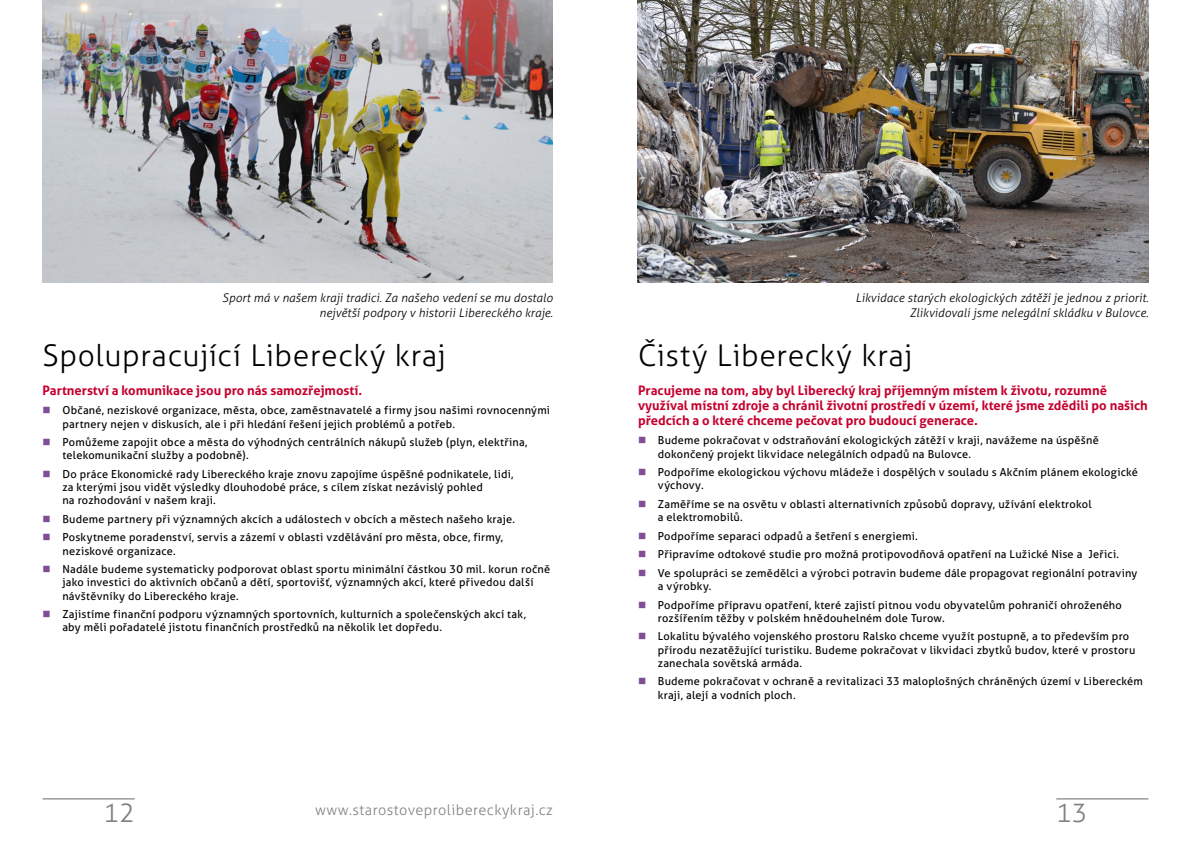
<style>
.page{position:relative;width:1191px;height:842px;background:#fff}
.page>*{position:absolute;margin:0;border:0;box-sizing:border-box;transform-origin:0 0}
.t1{font:300 30px "Aller";letter-spacing:.02em;color:#000}
.t2{font:300 26px "Aller";color:#818084}
.t3{font:300 14.5px "Aller";letter-spacing:.03em;color:#818084}
.t4{font:700 13px/15px "Aller";color:#c5002e}
.t5{font:italic 300 12px/15px "Aller";letter-spacing:.01em;color:#000;text-align:right}
.t6{font:11px/13.2px "Aller";letter-spacing:.02em;color:#000}
</style>
<div class="page">
<hr style="left:1056px;top:798px;width:92px;height:1px;background:#68676c">
<hr style="left:43px;top:798px;width:92px;height:1px;background:#68676c">
<img style="left:43px;top:0;width:510px;height:283px">
<img style="left:637px;top:0;width:511px;height:283px">
<p class="t5" style="left:222px;top:290px;width:332px">Sport má v našem kraji tradici. Za našeho vedení se mu dostalo největší podpory v historii Libereckého kraje.</p>
<h1 class="t1" style="left:43px;top:337px;width:405px">Spolupracující Liberecký kraj</h1>
<p class="t4" style="left:43px;top:382px;width:321px">Partnerství a komunikace jsou pro nás samozřejmostí.</p>
<p class="t6" style="left:62px;top:404px;width:489px">Občané, neziskové organizace, města, obce, zaměstnavatelé a firmy jsou našimi rovnocennými partnery nejen v diskusích, ale i při hledání řešení jejich problémů a potřeb.</p>
<p class="t6" style="left:62px;top:436px;width:466px">Pomůžeme zapojit obce a města do výhodných centrálních nákupů služeb (plyn, elektřina, telekomunikační služby a podobně).</p>
<p class="t6" style="left:62px;top:467px;width:453px">Do práce Ekonomické rady Libereckého kraje znovu zapojíme úspěšné podnikatele, lidi, za kterými jsou vidět výsledky dlouhodobé práce, s cílem získat nezávislý pohled<br>na rozhodování v našem kraji.</p>
<p class="t6" style="left:62px;top:510px;width:454px;line-height:18.6px">Budeme partnery při významných akcích a událostech v obcích a městech našeho kraje.<br>Poskytneme poradenství, servis a zázemí v oblasti vzdělávání pro města, obce, firmy,</p>
<p class="t6" style="left:62px;top:541px;width:489px;line-height:18.6px">neziskové organizace.<br>Nadále budeme systematicky podporovat oblast sportu minimální částkou 30 mil. korun ročně</p>
<p class="t6" style="left:62px;top:576px;width:473px">jako investici do aktivních občanů a dětí, sportovišť, významných akcí, které přivedou další návštěvníky do Libereckého kraje.</p>
<p class="t6" style="left:62px;top:608px;width:465px">Zajistíme finanční podporu významných sportovních, kulturních a společenských akcí tak, aby měli pořadatelé jistotu finančních prostředků na několik let dopředu.</p>
<p class="t5" style="left:855px;top:290px;width:294px">Likvidace starých ekologických zátěží je jednou z priorit.<br>Zlikvidovali jsme nelegální skládku v Bulovce.</p>
<h1 class="t1" style="left:638px;top:337px;width:276px">Čistý Liberecký kraj</h1>
<p class="t4" style="left:638px;top:382px;width:511px">Pracujeme na tom, aby byl Liberecký kraj příjemným místem k životu, rozumně využíval místní zdroje a chránil životní prostředí v území, které jsme zdědili po našich předcích a o které chceme pečovat pro budoucí generace.</p>
<p class="t6" style="left:658px;top:434px;width:443px">Budeme pokračovat v odstraňování ekologických zátěží v kraji, navážeme na úspěšně dokončený projekt likvidace nelegálních odpadů na Bulovce.</p>
<p class="t6" style="left:658px;top:466px;width:482px">Podpoříme ekologickou výchovu mládeže i dospělých v souladu s Akčním plánem ekologické výchovy.</p>
<p class="t6" style="left:658px;top:497px;width:435px">Zaměříme se na osvětu v oblasti alternativních způsobů dopravy, užívání elektrokol a elektromobilů.</p>
<p class="t6" style="left:658px;top:526px;width:481px;line-height:18.6px">Podpoříme separaci odpadů a šetření s energiemi.<br>Připravíme odtokové studie pro možná protipovodňová opatření na Lužické Nise a Jeřici.<br>Ve spolupráci se zemědělci a výrobci potravin budeme dále propagovat regionální potraviny</p>
<p class="t6" style="left:658px;top:577px;width:465px;line-height:18.6px">a výrobky.<br>Podpoříme přípravu opatření, které zajistí pitnou vodu obyvatelům pohraničí ohroženého</p>
<p class="t6" style="left:658px;top:609px;width:473px;line-height:18.6px">rozšířením těžby v polském hnědouhelném dole Turow.<br>Lokalitu bývalého vojenského prostoru Ralsko chceme využít postupně, a to především pro</p>
<p class="t6" style="left:658px;top:643px;width:479px">přírodu nezatěžující turistiku. Budeme pokračovat v likvidaci zbytků budov, které v prostoru zanechala sovětská armáda.</p>
<p class="t6" style="left:658px;top:675px;width:486px">Budeme pokračovat v ochraně a revitalizaci 33 maloplošných chráněných území v Libereckém kraji, alejí a vodních ploch.</p>
<h2 class="t2" style="left:103px;top:797px;width:33px">12</h2>
<h3 class="t3" style="left:315px;top:801px;width:239px">www.starostoveprolibereckykraj.cz</h3>
<h2 class="t2" style="left:1056px;top:797px;width:33px">13</h2>
</div>
